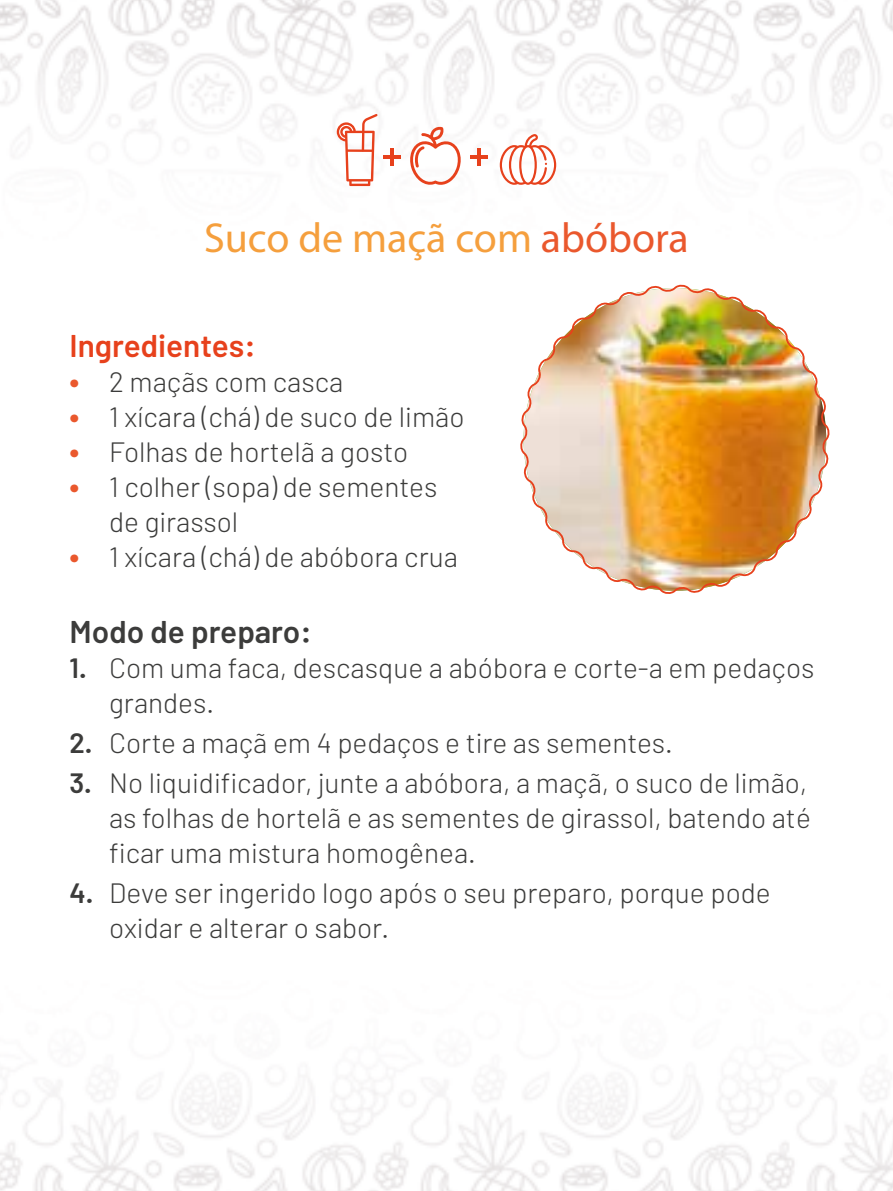
<style>
.page{position:relative;width:893px;height:1191px;background:#fff}
.page>*{position:absolute;margin:0;border:0;box-sizing:border-box;transform-origin:0 0}
.t1{font:42px "Myriad Pro";color:#f59f3d}
.t2{font:600 31.5px "Barlow";color:#3c3c3b}
.t3{font:600 31.5px "Barlow";color:#e7411c}
.t4{font:300 28px/35px "Barlow";color:#3c3c3b}
.s1{color:#ea582d}
.s2{font-weight:600;font-size:31.5px;color:#ea582d}
.s3{font-weight:600}
</style>
<div class="page">
<img style="left:0;top:0;width:893px;height:1191px">
<img style="left:520px;top:285px;width:310px;height:309px">
<svg style="left:337px;top:114px;width:41px;height:72px"></svg>
<hr style="left:383px;top:155px;width:17px;height:3px;background:#e7411c">
<hr style="left:390px;top:148px;width:4px;height:17px;background:#e7411c">
<hr style="left:470px;top:155px;width:17px;height:3px;background:#e7411c">
<hr style="left:477px;top:148px;width:3px;height:17px;background:#e7411c">
<svg style="left:410px;top:126px;width:51px;height:59px"></svg>
<svg style="left:500px;top:134px;width:56px;height:51px"></svg>
<h1 class="t1" style="left:204px;top:212px;width:486px">Suco de maçã com <span class="s1">abóbora</span></h1>
<p class="t3" style="left:69px;top:326px;width:188px">Ingredientes:</p>
<p class="t4" style="left:69px;top:364px;width:275px"><span class="s2">•</span> 2 maçãs com casca</p>
<p class="t4" style="left:69px;top:399px;width:397px"><span class="s2">•</span> 1 xícara (chá) de suco de limão</p>
<p class="t4" style="left:69px;top:434px;width:340px"><span class="s2">•</span> Folhas de hortelã a gosto</p>
<p class="t4" style="left:109px;top:469px;width:330px;text-indent:-40px"><span class="s2">•</span> 1 colher (sopa) de sementes de girassol</p>
<p class="t4" style="left:69px;top:539px;width:390px"><span class="s2">•</span> 1 xícara (chá) de abóbora crua</p>
<p class="t2" style="left:69px;top:612px;width:244px">Modo de preparo:</p>
<p class="t4" style="left:109px;top:649px;width:707px;text-indent:-40px"><span class="s3">1.</span> Com uma faca, descasque a abóbora e corte-a em pedaços grandes.</p>
<p class="t4" style="left:69px;top:724px;width:605px"><span class="s3">2.</span> Corte a maçã em 4 pedaços e tire as sementes.</p>
<p class="t4" style="left:109px;top:764px;width:703px;text-indent:-40px"><span class="s3">3.</span> No liquidificador, junte a abóbora, a maçã, o suco de limão, as folhas de hortelã e as sementes de girassol, batendo até ficar uma mistura homogênea.</p>
<p class="t4" style="left:109px;top:874px;width:663px;text-indent:-40px"><span class="s3">4.</span> Deve ser ingerido logo após o seu preparo, porque pode oxidar e alterar o sabor.</p>
</div>
